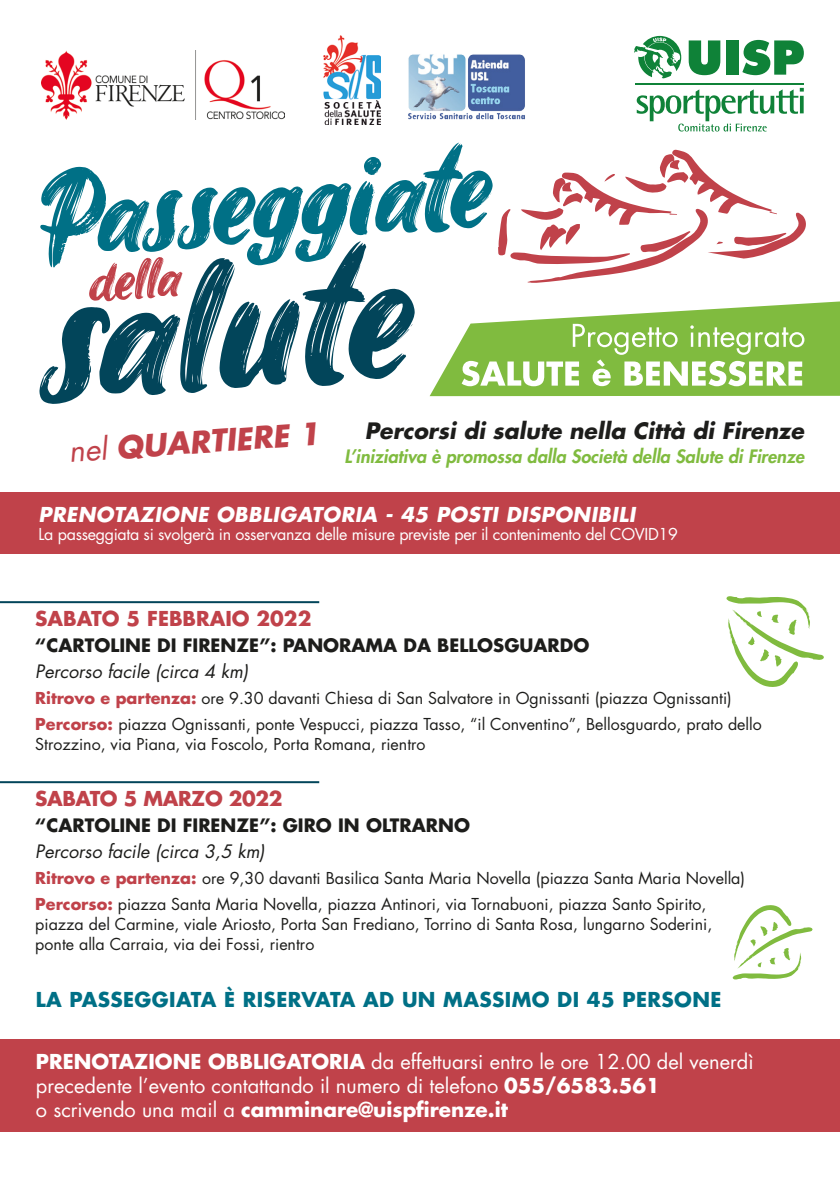
<style>
.page{position:relative;width:840px;height:1191px;background:#fff}
.page>*{position:absolute;margin:0;border:0;box-sizing:border-box;transform-origin:0 0}
.t1{font:italic 700 30px "Futura Std";color:#c0424a}
.t2{font:italic 700 22px "Futura Std";color:#1d1d1b}
.t3{font:20px/24px "Futura Std";color:#fff}
.t4{font:700 20px "Futura Std";letter-spacing:.02em;color:#007086}
.t5{font:italic 700 20px "Futura Std";letter-spacing:.02em;color:#fff}
.t6{font:700 20px "Futura Std";color:#fff}
.t7{font:700 20px "Futura Std";color:#c0424a}
.t8{font:700 20px "Futura Std";letter-spacing:-.02em;color:#c0424a}
.t9{font:700 18px "Futura Std";color:#1d1d1b}
.t10{font:italic 800 18px "Futura Std";color:#80bb3f}
.t11{font:italic 18px "Futura Std";color:#1d1d1b}
.t12{font:16px/20px "Futura Std";color:#1d1d1b}
.t13{font:16px "Futura Std";letter-spacing:-.02em;color:#fff}
.s1{font-weight:400}
.s2{font-weight:700;color:#c0424a}
.s3{font-weight:700}
</style>
<div class="page">
<svg style="left:726px;top:596px;width:97px;height:91px"></svg>
<svg style="left:732px;top:905px;width:80px;height:75px"></svg>
<img style="left:408px;top:54px;width:117px;height:66px">
<img style="left:324px;top:36px;width:56px;height:88px">
<img style="left:42px;top:51px;width:243px;height:69px">
<hr style="left:635px;top:83px;width:168px;height:2px;background:#0f8238">
<svg style="left:688px;top:40px;width:32px;height:35px"></svg>
<div style="left:725px;top:40px;width:13px;height:35px;background:#0f8238"></div>
<svg style="left:742px;top:40px;width:61px;height:35px"></svg>
<svg style="left:636px;top:88px;width:167px;height:43px"></svg>
<svg style="left:634px;top:36px;width:46px;height:42px"></svg>
<hr style="left:0;top:781px;width:319px;height:2px;background:#02455a">
<hr style="left:0;top:601px;width:319px;height:2px;background:#02455a">
<div style="left:0;top:1039px;width:839px;height:93px;background:#c0424a"></div>
<div style="left:0;top:492px;width:839px;height:62px;background:#c0424a"></div>
<svg style="left:429px;top:301px;width:410px;height:95px"></svg>
<svg style="left:498px;top:149px;width:308px;height:134px"></svg>
<svg style="left:39px;top:267px;width:375px;height:137px"></svg>
<svg style="left:40px;top:143px;width:452px;height:124px"></svg>
<svg style="left:71px;top:257px;width:111px;height:78px"></svg>
<p class="t1" style="left:67px;top:431px;width:253px;rotate:-4deg"><span class="s1">nel</span> QUARTIERE 1</p>
<p class="t2" style="left:364px;top:416px;width:440px">Percorsi di salute nella Città di Firenze</p>
<p class="t10" style="left:344px;top:444px;width:461px">L’iniziativa è promossa dalla Società della Salute di Firenze</p>
<p class="t5" style="left:39px;top:501px;width:597px">PRENOTAZIONE OBBLIGATORIA - 45 POSTI DISPONIBILI</p>
<p class="t13" style="left:39px;top:523px;width:640px">La passeggiata si svolgerà in osservanza delle misure previste per il contenimento del COVID19</p>
<p class="t7" style="left:35px;top:605px;width:277px">SABATO 5 FEBBRAIO 2022</p>
<p class="t9" style="left:35px;top:633px;width:555px">“CARTOLINE DI FIRENZE”: PANORAMA DA BELLOSGUARDO</p>
<p class="t11" style="left:35px;top:660px;width:214px">Percorso facile (circa 4 km)</p>
<p class="t12" style="left:35px;top:688px;width:697px"><span class="s2">Ritrovo e partenza:</span> ore 9.30 davanti Chiesa di San Salvatore in Ognissanti (piazza Ognissanti)</p>
<p class="t12" style="left:35px;top:714px;width:727px"><span class="s2">Percorso:</span> piazza Ognissanti, ponte Vespucci, piazza Tasso, “il Conventino”, Bellosguardo, prato dello<br>Strozzino, via Piana, via Foscolo, Porta Romana, rientro</p>
<p class="t8" style="left:35px;top:785px;width:249px">SABATO 5 MARZO 2022</p>
<p class="t9" style="left:35px;top:813px;width:436px">“CARTOLINE DI FIRENZE”: GIRO IN OLTRARNO</p>
<p class="t11" style="left:35px;top:840px;width:231px">Percorso facile (circa 3,5 km)</p>
<p class="t12" style="left:35px;top:868px;width:711px"><span class="s2">Ritrovo e partenza:</span> ore 9,30 davanti Basilica Santa Maria Novella (piazza Santa Maria Novella)</p>
<p class="t12" style="left:35px;top:894px;width:672px"><span class="s2">Percorso:</span> piazza Santa Maria Novella, piazza Antinori, via Tornabuoni, piazza Santo Spirito,</p>
<p class="t12" style="left:35px;top:914px;width:678px">piazza del Carmine, viale Ariosto, Porta San Frediano, Torrino di Santa Rosa, lungarno Soderini,</p>
<p class="t12" style="left:35px;top:934px;width:280px">ponte alla Carraia, via dei Fossi, rientro</p>
<p class="t4" style="left:36px;top:986px;width:686px">LA PASSEGGIATA È RISERVATA AD UN MASSIMO DI 45 PERSONE</p>
<p class="t3" style="left:36px;top:1050px;width:718px"><span class="s3">PRENOTAZIONE OBBLIGATORIA</span> da effettuarsi entro le ore 12.00 del venerdì precedente l’evento contattando il numero di telefono <span class="s3">055/6583.561</span></p>
<p class="t6" style="left:36px;top:1096px;width:473px"><span class="s1">o scrivendo una mail a</span> camminare@uispfirenze.it</p>
</div>
